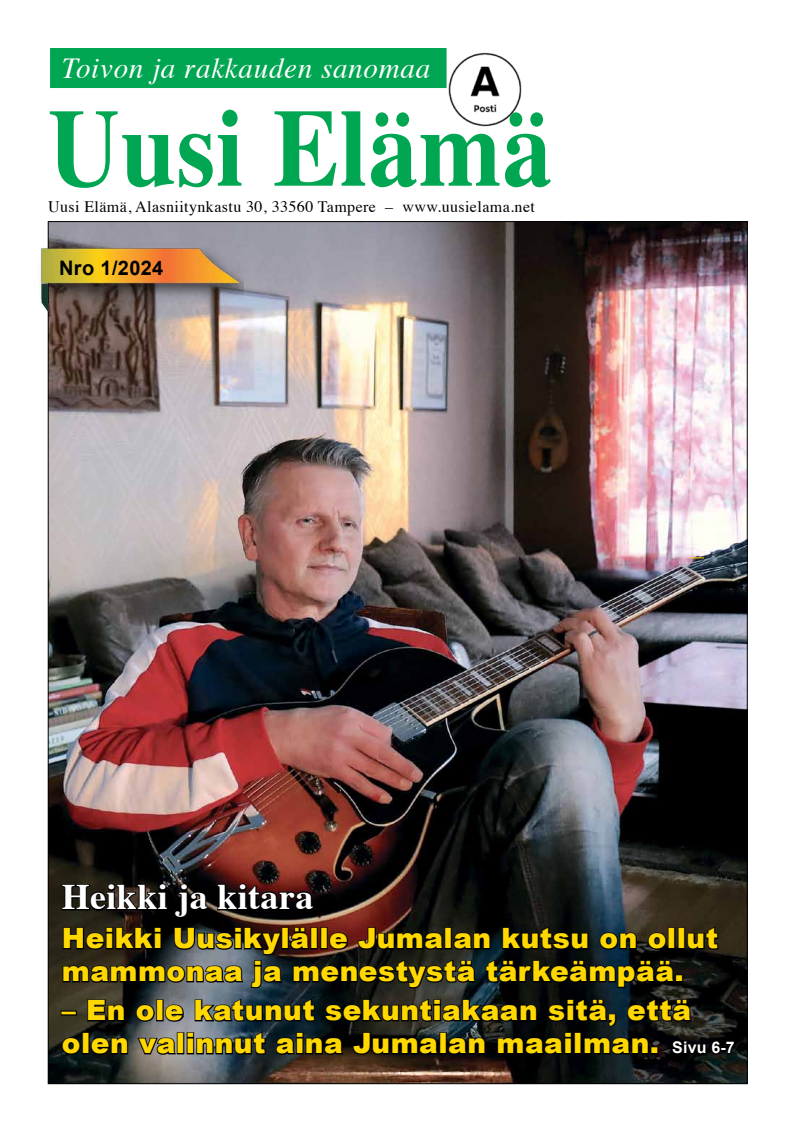
<style>
.page{position:relative;width:794px;height:1134px;background:#fff}
.page>*{position:absolute;margin:0;border:0;box-sizing:border-box;transform-origin:0 0}
.t1{font:700 110px "Times";letter-spacing:.01em;color:#00a651;scale:.9 1}
.t2{font:700 36px "Times";letter-spacing:.01em;color:#fff}
.t3{font:italic 29px "Times";letter-spacing:.025em;color:#fff}
.t4{font:900 28px/33px "Arial";letter-spacing:.02em;color:#ffd800}
.t5{font:700 20px "Arial";letter-spacing:.015em;color:#000}
.t6{font:16px "Times";letter-spacing:.025em;color:#000}
.s1{font-weight:700;font-size:16px;color:#fff}
</style>
<div class="page">
<img style="left:50px;top:223px;width:695px;height:859px">
<div style="left:50px;top:48px;width:396px;height:40px;background:#00a651"></div>
<svg style="left:690px;top:558px;width:14px;height:1px"></svg>
<img style="left:39px;top:241px;width:205px;height:71px">
<img style="left:448px;top:52px;width:74px;height:74px">
<svg style="left:60px;top:882px;width:150px;height:37px;background:#14110c"></svg>
<svg style="left:216px;top:882px;width:99px;height:30px;background:#1b0808"></svg>
<div style="left:677px;top:927px;width:8px;height:22px;border:2px solid #000"></div>
<svg style="left:686px;top:925px;width:33px;height:26px"></svg>
<svg style="left:62px;top:925px;width:614px;height:64px;background:#1b1b1b"></svg>
<div style="left:675px;top:975px;width:8px;height:7px;border:2px solid #000"></div>
<div style="left:61px;top:1010px;width:16px;height:5px;border:2px solid #000"></div>
<svg style="left:86px;top:998px;width:40px;height:24px"></svg>
<svg style="left:61px;top:1036px;width:21px;height:20px"></svg>
<div style="left:82px;top:1032px;width:7px;height:22px;border:2px solid #000"></div>
<svg style="left:90px;top:1036px;width:39px;height:20px"></svg>
<svg style="left:135px;top:997px;width:601px;height:60px;background:#1a1f21"></svg>
<p class="t3" style="left:62px;top:43px;width:370px">Toivon ja rakkauden sanomaa</p>
<h1 class="t1" style="left:48px;top:43px;width:561px">Uusi Elämä</h1>
<p class="t6" style="left:48px;top:192px;width:488px">Uusi Elämä, Alasniitynkastu 30, 33560 Tampere – www.uusielama.net</p>
<p class="t5" style="left:59px;top:254px;width:106px">Nro 1/2024</p>
<p class="t2" style="left:62px;top:863px;width:253px">Heikki ja kitara</p>
<p class="t4" style="left:62px;top:921px;width:658px">Heikki Uusikylälle Jumalan kutsu on ollut mammonaa ja menestystä tärkeämpää.</p>
<p class="t4" style="left:62px;top:993px;width:674px">– En ole katunut sekuntiakaan sitä, että olen valinnut aina Jumalan maailman. <span class="s1">Sivu 6-7</span></p>
</div>
